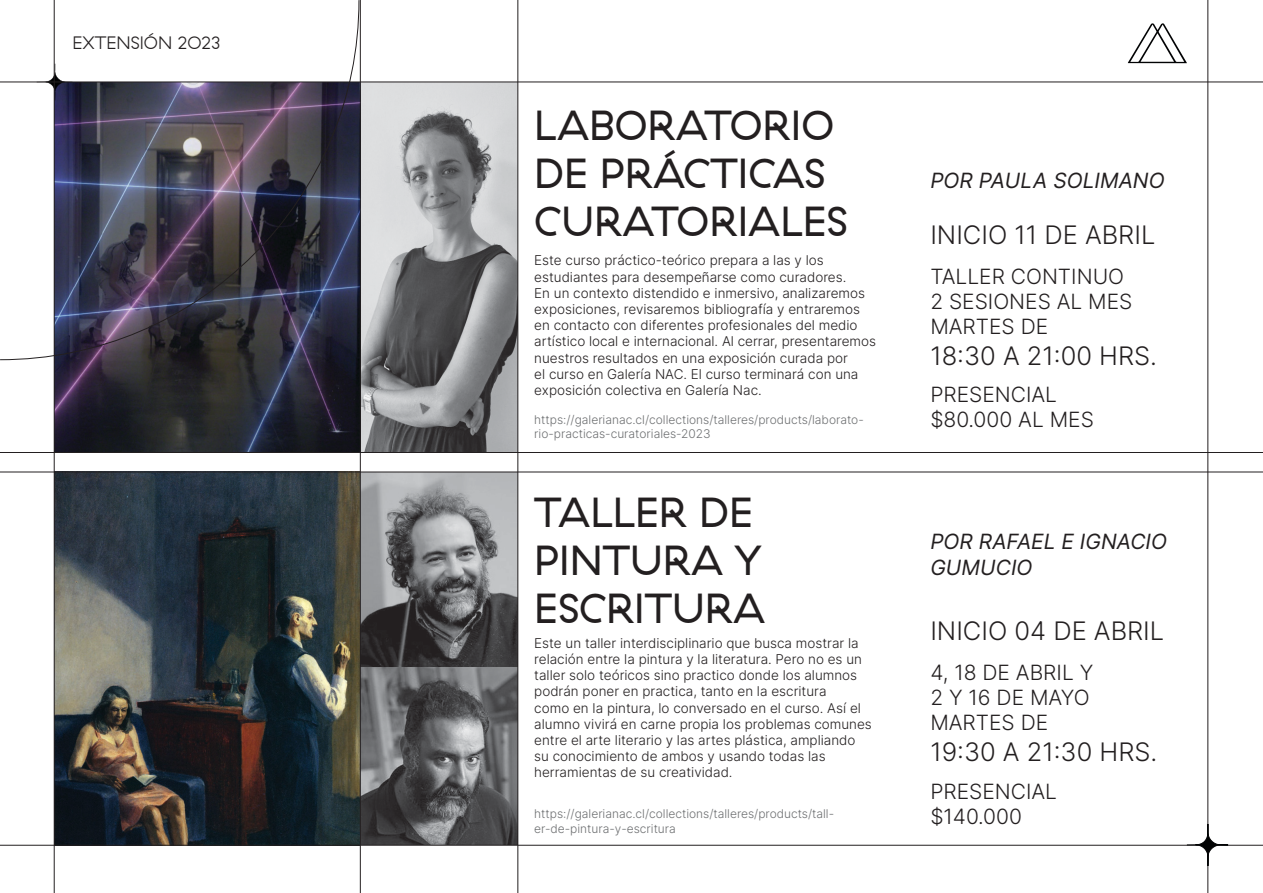
<style>
.page{position:relative;width:1263px;height:893px;background:#fff}
.page>*{position:absolute;margin:0;border:0;box-sizing:border-box;transform-origin:0 0}
.t1{font:42px "GT Haptik";color:#231f20}
.t2{font:300 25.5px "Inter";color:#231f20}
.t3{font:300 21px "Inter";color:#231f20}
.t4{font:italic 21px "Inter";color:#231f20}
.t5{font:300 18px "GT Haptik";color:#231f20}
.t6{font:300 13.5px/16.2px "Inter";color:#231f20}
.t7{font:300 12px/14.4px "Inter";color:#6d6f71}
</style>
<div class="page">
<img style="left:361px;top:83px;width:156px;height:369px">
<img style="left:359px;top:473px;width:158px;height:372px">
<svg style="left:55px;top:360px;width:305px;height:92px;background:#25252e"></svg>
<img style="left:55px;top:473px;width:304px;height:372px">
<svg style="left:1128px;top:23px;width:59px;height:40px"></svg>
<hr style="left:360px;top:0;width:1px;height:893px;background:#231f20">
<hr style="left:517px;top:0;width:1px;height:893px;background:#231f20">
<hr style="left:0;top:82px;width:1263px;height:1px;background:#231f20">
<hr style="left:0;top:452px;width:1263px;height:1px;background:#231f20">
<hr style="left:0;top:472px;width:1263px;height:1px;background:#231f20">
<hr style="left:0;top:845px;width:1263px;height:1px;background:#231f20">
<hr style="left:54px;top:0;width:1px;height:893px;background:#231f20">
<hr style="left:1207px;top:0;width:1px;height:893px;background:#231f20">
<svg style="left:1187px;top:824px;width:41px;height:53px"></svg>
<img style="left:0;top:0;width:360px;height:360px">
<p class="t5" style="left:72px;top:33px;width:149px">EXTENSIÓN 2O23</p>
<p class="t1" style="left:534px;top:101px;width:301px">LABORATORIO</p>
<p class="t1" style="left:534px;top:149px;width:293px">DE PRÁCTICAS</p>
<p class="t1" style="left:534px;top:197px;width:315px">CURATORIALES</p>
<p class="t6" style="left:534px;top:252px;width:343px">Este curso práctico-teórico prepara a las y los estudiantes para desempeñarse como curadores.<br>En un contexto distendido e inmersivo, analizaremos exposiciones, revisaremos bibliografía y entraremos en contacto con diferentes profesionales del medio artístico local e internacional. Al cerrar, presentaremos nuestros resultados en una exposición curada por<br>el curso en Galería NAC. El curso terminará con una exposición colectiva en Galería Nac.</p>
<p class="t7" style="left:534px;top:412px;width:331px">https://galerianac.cl/collections/talleres/products/laborato&shy;rio-practicas-curatoriales-2023</p>
<p class="t1" style="left:534px;top:488px;width:220px">TALLER DE</p>
<p class="t1" style="left:534px;top:536px;width:229px">PINTURA Y</p>
<p class="t1" style="left:534px;top:584px;width:233px">ESCRITURA</p>
<p class="t6" style="left:534px;top:634px;width:339px">Este un taller interdisciplinario que busca mostrar la relación entre la pintura y la literatura. Pero no es un taller solo teóricos sino practico donde los alumnos podrán poner en practica, tanto en la escritura<br>como en la pintura, lo conversado en el curso. Así el alumno vivirá en carne propia los problemas comunes entre el arte literario y las artes plástica, ampliando su conocimiento de ambos y usando todas las herramientas de su creatividad.</p>
<p class="t7" style="left:534px;top:806px;width:301px">https://galerianac.cl/collections/talleres/products/tall&shy;er-de-pintura-y-escritura</p>
<p class="t4" style="left:930px;top:165px;width:236px">POR PAULA SOLIMANO</p>
<p class="t2" style="left:930px;top:216px;width:227px">INICIO 11 DE ABRIL</p>
<p class="t3" style="left:930px;top:261px;width:195px">TALLER CONTINUO</p>
<p class="t3" style="left:930px;top:286px;width:204px">2 SESIONES AL MES</p>
<p class="t3" style="left:930px;top:311px;width:119px">MARTES DE</p>
<p class="t2" style="left:930px;top:337px;width:228px">18:30 A 21:00 HRS.</p>
<p class="t3" style="left:930px;top:379px;width:128px">PRESENCIAL</p>
<p class="t3" style="left:930px;top:404px;width:165px">$80.000 AL MES</p>
<p class="t4" style="left:930px;top:526px;width:238px">POR RAFAEL E IGNACIO</p>
<p class="t4" style="left:930px;top:552px;width:104px">GUMUCIO</p>
<p class="t2" style="left:930px;top:612px;width:235px">INICIO 04 DE ABRIL</p>
<p class="t3" style="left:930px;top:657px;width:164px">4, 18 DE ABRIL Y</p>
<p class="t3" style="left:930px;top:682px;width:161px">2 Y 16 DE MAYO</p>
<p class="t3" style="left:930px;top:707px;width:119px">MARTES DE</p>
<p class="t2" style="left:930px;top:733px;width:228px">19:30 A 21:30 HRS.</p>
<p class="t3" style="left:930px;top:776px;width:128px">PRESENCIAL</p>
<p class="t3" style="left:930px;top:801px;width:93px">$140.000</p>
</div>
